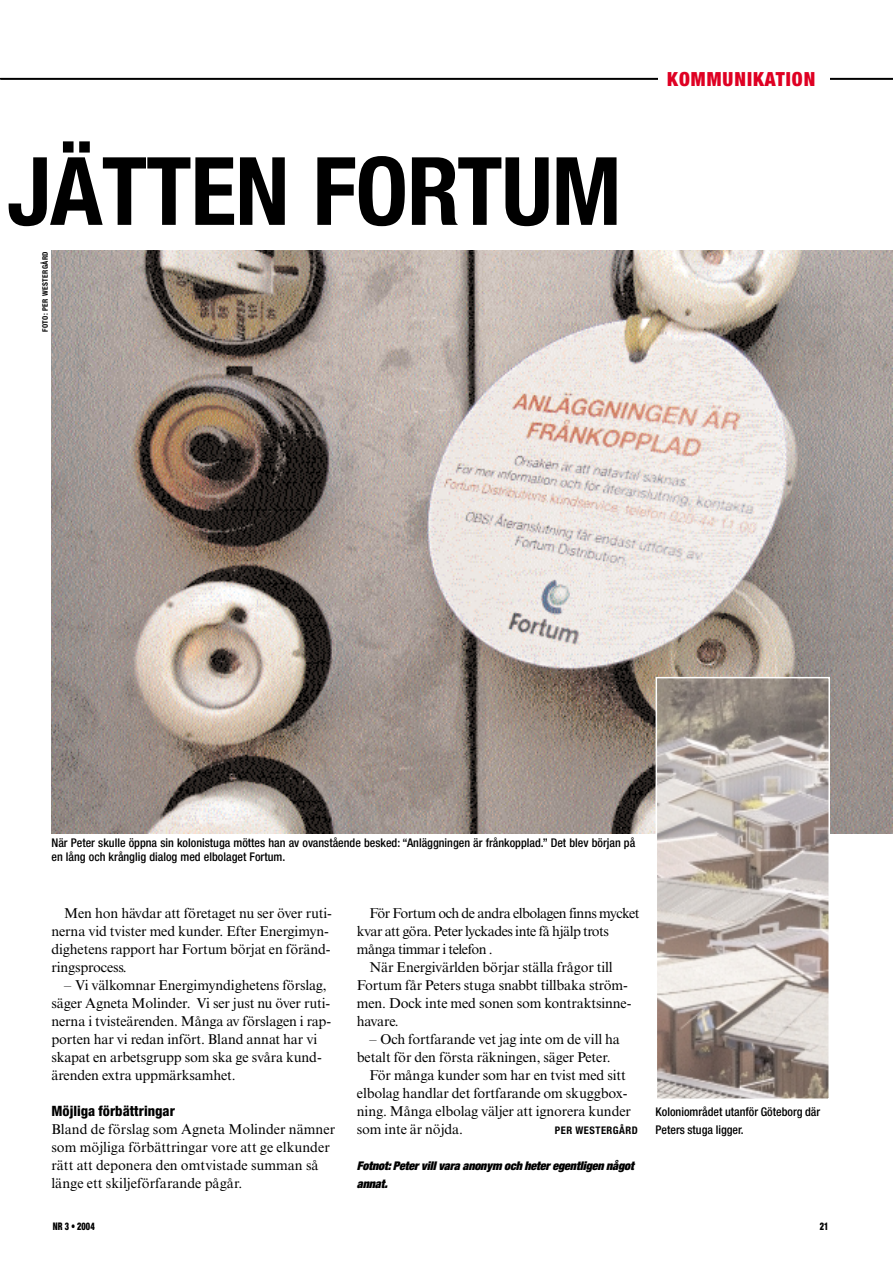
<style>
.page{position:relative;width:893px;height:1262px;background:#fff}
.page>*{position:absolute;margin:0;border:0;box-sizing:border-box;transform-origin:0 0}
.t1{font:700 condensed 94.5px "Helvetica Neue";letter-spacing:-.01em;color:#000}
.t2{font:900 condensed 19.5px "Helvetica Neue";letter-spacing:.05em;color:#df0023}
.t3{font:14.25px/18px "Times NRMT";letter-spacing:-.01em;color:#000}
.t4{font:14.25px "Times NRMT";letter-spacing:-.035em;color:#000}
.t5{font:800 condensed 14.25px "Helvetica Neue";color:#000}
.t6{font:500 condensed 12px/18px "Helvetica Neue";color:#000}
.t7{font:italic 900 expanded 12px/18px "Helvetica Neue";letter-spacing:-.01em;color:#000}
.t8{font:700 condensed 10.5px "Helvetica Neue";letter-spacing:.05em;color:#000}
.t9{font:900 condensed 10.5px "Helvetica Neue";color:#000;scale:.8 1}
.t10{font:700 condensed 7.5px "Helvetica Neue";letter-spacing:.05em;color:#000}
</style>
<div class="page">
<hr style="left:0;top:78px;width:892px;height:1px;background:#000">
<div style="left:658px;top:70px;width:172px;height:21px;background:#fff"></div>
<img style="left:51px;top:251px;width:841px;height:582px">
<img style="left:658px;top:680px;width:169px;height:417px">
<div style="left:655px;top:677px;width:175px;height:423px;border:2px solid #fff"></div>
<h1 class="t1" style="left:7px;top:157px;width:615px">JÄTTEN FORTUM</h1>
<p class="t10" style="left:43px;top:332px;width:82px;rotate:-90deg">FOTO: PER WESTERGÅRD</p>
<h2 class="t2" style="left:667px;top:72px;width:149px">KOMMUNIKATION</h2>
<p class="t6" style="left:51px;top:836px;width:585px;line-height:14.4px">När Peter skulle öppna sin kolonistuga möttes han av ovanstående besked: “Anläggningen är frånkopplad.” Det blev början på en lång och krånglig dialog med elbolaget Fortum.</p>
<p class="t3" style="left:51px;top:906px;width:282px;text-indent:13px">Men hon hävdar att företaget nu ser över ruti&shy;nerna vid tvister med kunder. Efter Energimyn&shy;dighetens rapport har Fortum börjat en föränd&shy;ringsprocess.</p>
<p class="t3" style="left:51px;top:978px;width:281px;text-indent:13px">– Vi välkomnar Energimyndighetens förslag, säger Agneta Molinder. Vi ser just nu över ruti&shy;nerna i tvisteärenden. Många av förslagen i rap&shy;porten har vi redan infört. Bland annat har vi skapat en arbetsgrupp som ska ge svåra kund&shy;ärenden extra uppmärksamhet.</p>
<p class="t5" style="left:51px;top:1106px;width:125px">Möjliga förbättringar</p>
<p class="t3" style="left:51px;top:1122px;width:285px">Bland de förslag som Agneta Molinder nämner som möjliga förbättringar vore att ge elkunder rätt att deponera den omtvistade summan så länge ett skiljeförfarande pågår.</p>
<p class="t4" style="left:369px;top:908px;width:271px">För Fortum och de andra elbolagen finns mycket</p>
<p class="t4" style="left:357px;top:926px;width:253px">kvar att göra. Peter lyckades inte få hjälp trots</p>
<p class="t4" style="left:357px;top:944px;width:137px">många timmar i telefon .</p>
<p class="t3" style="left:369px;top:960px;width:245px">När Energivärlden börjar ställa frågor till</p>
<p class="t3" style="left:357px;top:978px;width:272px">Fortum får Peters stuga snabbt tillbaka ström-</p>
<p class="t3" style="left:357px;top:996px;width:276px">men. Dock inte med sonen som kontraktsinne-</p>
<p class="t3" style="left:357px;top:1014px;width:43px">havare.</p>
<p class="t3" style="left:369px;top:1032px;width:252px">– Och fortfarande vet jag inte om de vill ha</p>
<p class="t3" style="left:357px;top:1050px;width:255px">betalt för den första räkningen, säger Peter.</p>
<p class="t3" style="left:369px;top:1068px;width:257px">För många kunder som har en tvist med sitt</p>
<p class="t3" style="left:357px;top:1086px;width:272px">elbolag handlar det fortfarande om skuggbox-</p>
<p class="t3" style="left:357px;top:1104px;width:275px">ning. Många elbolag väljer att ignorera kunder</p>
<p class="t3" style="left:357px;top:1122px;width:108px">som inte är nöjda.</p>
<p class="t8" style="left:555px;top:1127px;width:85px">PER WESTERGÅRD</p>
<p class="t7" style="left:357px;top:1158px;width:278px">Fotnot: Peter vill vara anonym och heter egentligen något annat.</p>
<p class="t6" style="left:655px;top:1104px;width:166px">Koloniområdet utanför Göteborg där<br>Peters stuga ligger.</p>
<p class="t9" style="left:53px;top:1222px;width:54px">NR 3 • 2004</p>
<p class="t9" style="left:819px;top:1222px;width:12px">21</p>
</div>
